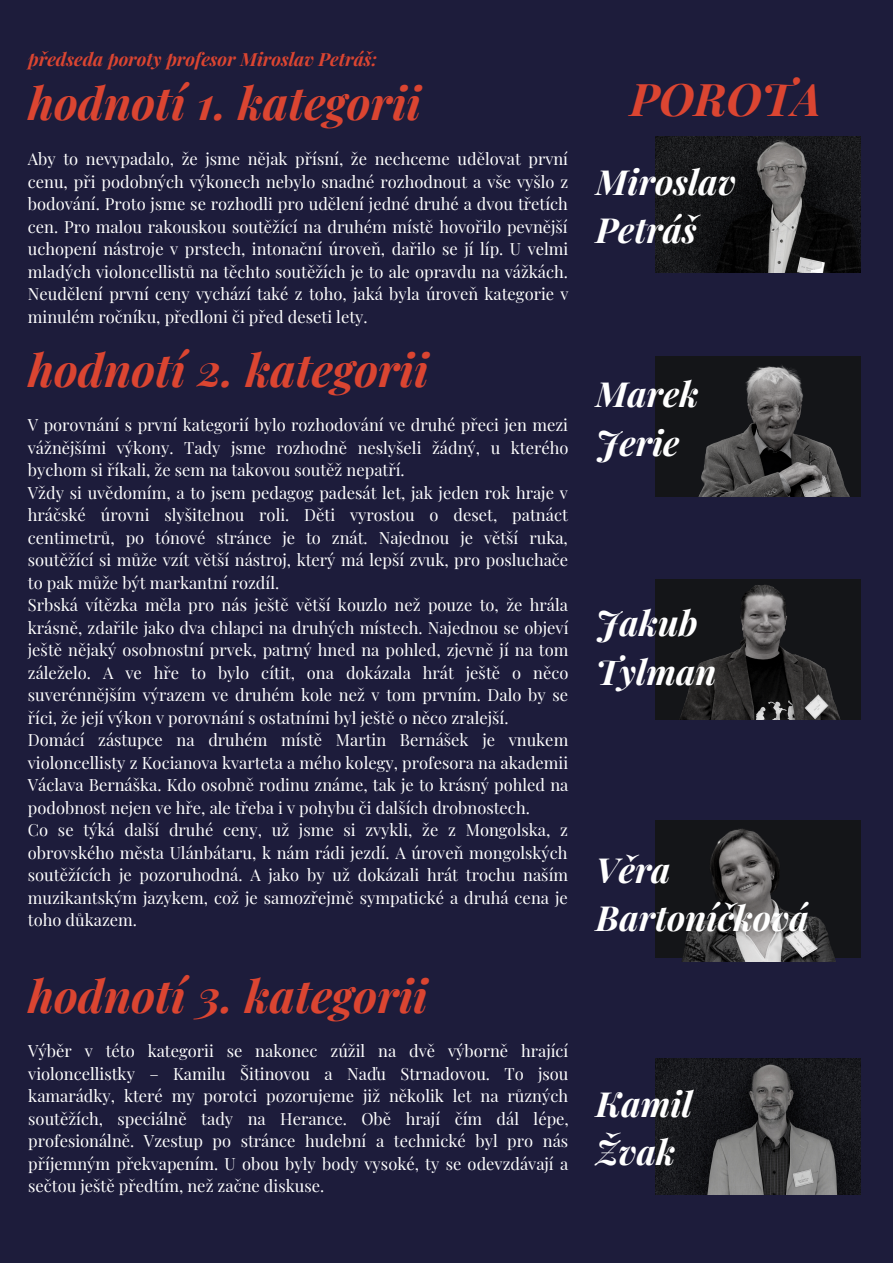
<style>
.page{position:relative;width:893px;height:1264px;background:#fff}
.page>*{position:absolute;margin:0;border:0;box-sizing:border-box;transform-origin:0 0}
.t1{font:italic 700 45.15px "Playfair Display";color:#db4531}
.t2{font:italic 700 34.65px/48.3px "Playfair Display";color:#fff}
.t3{font:italic 700 18.15px "Playfair Display";color:#db4531}
.t4{font:16.5px/22.5px "Playfair Display";color:#fff;text-align:justify}
</style>
<div class="page">
<div style="left:0;top:0;width:892px;height:1262px;background:#1d1c3b"></div>
<img style="left:656px;top:137px;width:204px;height:136px">
<img style="left:656px;top:822px;width:204px;height:139px">
<img style="left:656px;top:1058px;width:204px;height:136px">
<div style="left:656px;top:579px;width:204px;height:140px;background:#141518"></div>
<img style="left:680px;top:584px;width:160px;height:135px">
<div style="left:656px;top:356px;width:204px;height:140px;background:#141518"></div>
<img style="left:671px;top:365px;width:184px;height:132px">
<p class="t3" style="left:28px;top:46px;width:350px">předseda poroty profesor Miroslav Petráš:</p>
<h1 class="t1" style="left:28px;top:71px;width:394px">hodnotí 1. kategorii</h1>
<p class="t4" style="left:28px;top:147px;width:542px">Aby to nevypadalo, že jsme nějak přísní, že nechceme udělovat první cenu, při podobných výkonech nebylo snadné rozhodnout a vše vyšlo z bodování. Proto jsme se rozhodli pro udělení jedné druhé a dvou třetích cen. Pro malou rakouskou soutěžící na druhém místě hovořilo pevnější uchopení nástroje v prstech, intonační úroveň, dařilo se jí líp. U velmi mladých violoncellistů na těchto soutěžích je to ale opravdu na vážkách.<br>Neudělení první ceny vychází také z toho, jaká byla úroveň kategorie v minulém ročníku, předloni či před deseti lety.</p>
<h1 class="t1" style="left:28px;top:338px;width:402px">hodnotí 2. kategorii</h1>
<p class="t4" style="left:28px;top:413px;width:542px;text-align:left">V porovnání s první kategorií bylo rozhodování ve druhé přeci jen mezi vážnějšími výkony. Tady jsme rozhodně neslyšeli žádný, u kterého bychom si říkali, že sem na takovou soutěž nepatří.<br>Vždy si uvědomím, a to jsem pedagog padesát let, jak jeden rok hraje v hráčské úrovni slyšitelnou roli. Děti vyrostou o deset, patnáct centimetrů, po tónové stránce je to znát. Najednou je větší ruka, soutěžící si může vzít větší nástroj, který má lepší zvuk, pro posluchače to pak může být markantní rozdíl.<br>Srbská vítězka měla pro nás ještě větší kouzlo než pouze to, že hrála krásně, zdařile jako dva chlapci na druhých místech. Najednou se objeví ještě nějaký osobnostní prvek, patrný hned na pohled, zjevně jí na tom záleželo. A ve hře to bylo cítit, ona dokázala hrát ještě o něco suverénnějším výrazem ve druhém kole než v tom prvním. Dalo by se říci, že její výkon v porovnání s ostatními byl ještě o něco zralejší.<br>Domácí zástupce na druhém místě Martin Bernášek je vnukem violoncellisty z Kocianova kvarteta a mého kolegy, profesora na akademii Václava Bernáška. Kdo osobně rodinu známe, tak je to krásný pohled na podobnost nejen ve hře, ale třeba i v pohybu či dalších drobnostech.<br>Co se týká další druhé ceny, už jsme si zvykli, že z Mongolska, z obrovského města Ulánbátaru, k nám rádi jezdí. A úroveň mongolských soutěžících je pozoruhodná. A jako by už dokázali hrát trochu naším muzikantským jazykem, což je samozřejmě sympatické a druhá cena je toho důkazem.</p>
<h1 class="t1" style="left:28px;top:964px;width:401px">hodnotí 3. kategorii</h1>
<p class="t4" style="left:28px;top:1039px;width:542px">Výběr v této kategorii se nakonec zúžil na dvě výborně hrající violoncellistky – Kamilu Šitinovou a Naďu Strnadovou. To jsou kamarádky, které my porotci pozorujeme již několik let na různých soutěžích, speciálně tady na Herance. Obě hrají čím dál lépe, profesionálně. Vzestup po stránce hudební a technické byl pro nás příjemným překvapením. U obou byly body vysoké, ty se odevzdávají a sečtou ještě předtím, než začne diskuse.</p>
<h1 class="t1" style="left:630px;top:67px;width:193px">POROTA</h1>
<h2 class="t2" style="left:595px;top:156px;width:142px">Miroslav<br>Petráš</h2>
<h2 class="t2" style="left:595px;top:368px;width:104px">Marek<br>Jerie</h2>
<h2 class="t2" style="left:595px;top:598px;width:122px">Jakub<br>Tylman</h2>
<h2 class="t2" style="left:595px;top:844px;width:214px">Věra<br>Bartoníčková</h2>
<h2 class="t2" style="left:595px;top:1078px;width:98px">Kamil<br>Žvak</h2>
</div>
